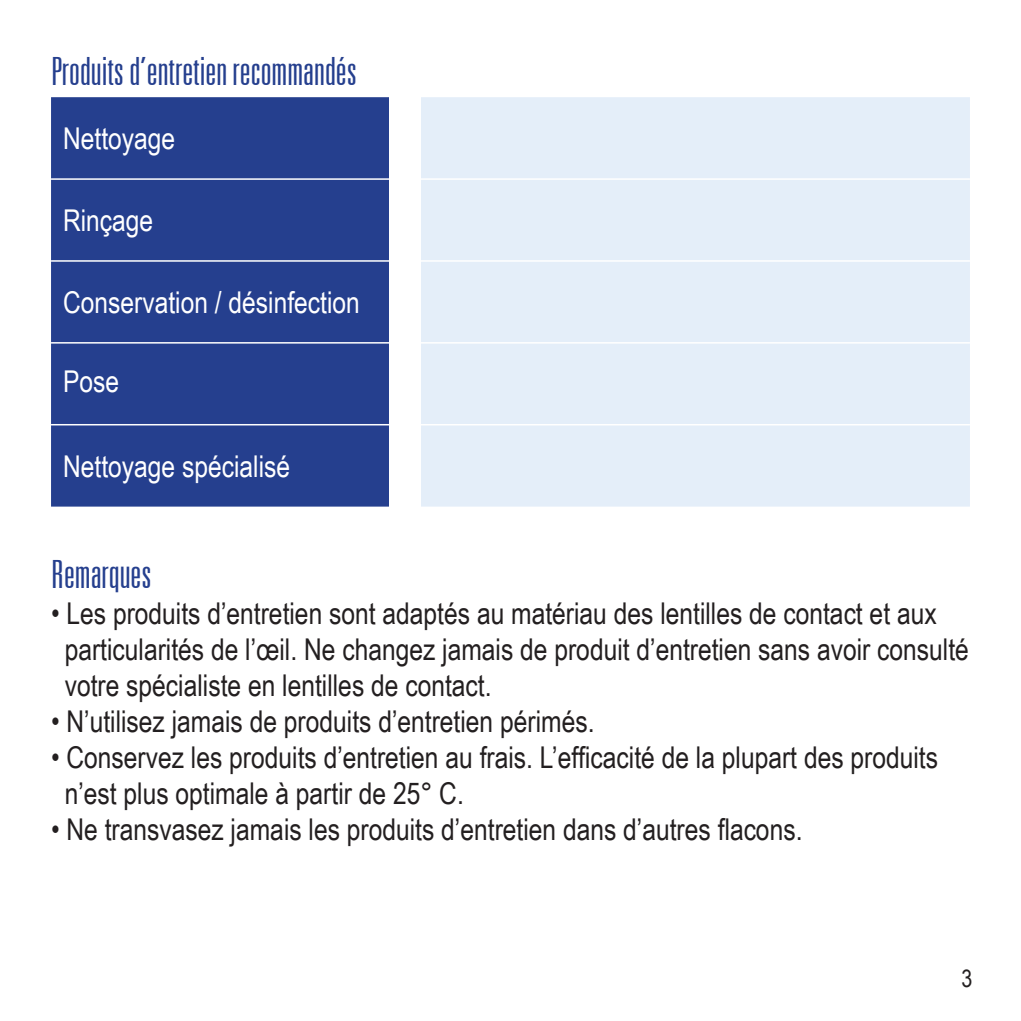
<style>
.page{position:relative;width:1021px;height:1021px;background:#fff}
.page>*{position:absolute;margin:0;border:0;box-sizing:border-box;transform-origin:0 0}
.t1{font:300 ultra-condensed 39px "Univers LT";color:#253f8e}
.t2{font:30px/36px "Arial Narrow";color:#231f20}
.t3{font:30px "Arial Narrow";color:#fff}
.t4{font:24px "Arial Narrow";color:#231f20}
</style>
<div class="page">
<div style="left:51px;top:97px;width:338px;height:409px;background:#253f8e"></div>
<div style="left:421px;top:97px;width:548px;height:409px;background:#e4eef9"></div>
<hr style="left:51px;top:178px;width:357px;height:2px;background:#fff">
<hr style="left:408px;top:178px;width:561px;height:2px;background:#fff">
<hr style="left:51px;top:260px;width:357px;height:2px;background:#fff">
<hr style="left:408px;top:260px;width:561px;height:2px;background:#fff">
<hr style="left:51px;top:342px;width:357px;height:1px;background:#fff">
<hr style="left:408px;top:342px;width:561px;height:1px;background:#fff">
<hr style="left:51px;top:424px;width:357px;height:1px;background:#fff">
<hr style="left:408px;top:424px;width:561px;height:1px;background:#fff">
<h1 class="t1" style="left:51px;top:51px;width:307px">Produits d’entretien recommandés</h1>
<p class="t3" style="left:63px;top:116px;width:114px">Nettoyage</p>
<p class="t3" style="left:63px;top:198px;width:92px">Rinçage</p>
<p class="t3" style="left:63px;top:280px;width:298px">Conservation / désinfection</p>
<p class="t3" style="left:63px;top:359px;width:58px">Pose</p>
<p class="t3" style="left:63px;top:444px;width:228px">Nettoyage spécialisé</p>
<h1 class="t1" style="left:51px;top:554px;width:102px">Remarques</h1>
<p class="t2" style="left:65px;top:594px;width:905px;text-indent:-14px">• Les produits d’entretien sont adaptés au matériau des lentilles de contact et aux particularités de l’œil. Ne changez jamais de produit d’entretien sans avoir consulté votre spécialiste en lentilles de contact.</p>
<p class="t2" style="left:51px;top:702px;width:545px">• N’utilisez jamais de produits d’entretien périmés.</p>
<p class="t2" style="left:65px;top:738px;width:874px;text-indent:-14px">• Conservez les produits d’entretien au frais. L’efficacité de la plupart des produits n’est plus optimale à partir de 25° C.</p>
<p class="t2" style="left:51px;top:810px;width:753px">• Ne transvasez jamais les produits d’entretien dans d’autres flacons.</p>
<p class="t4" style="left:961px;top:961px;width:12px">3</p>
</div>
